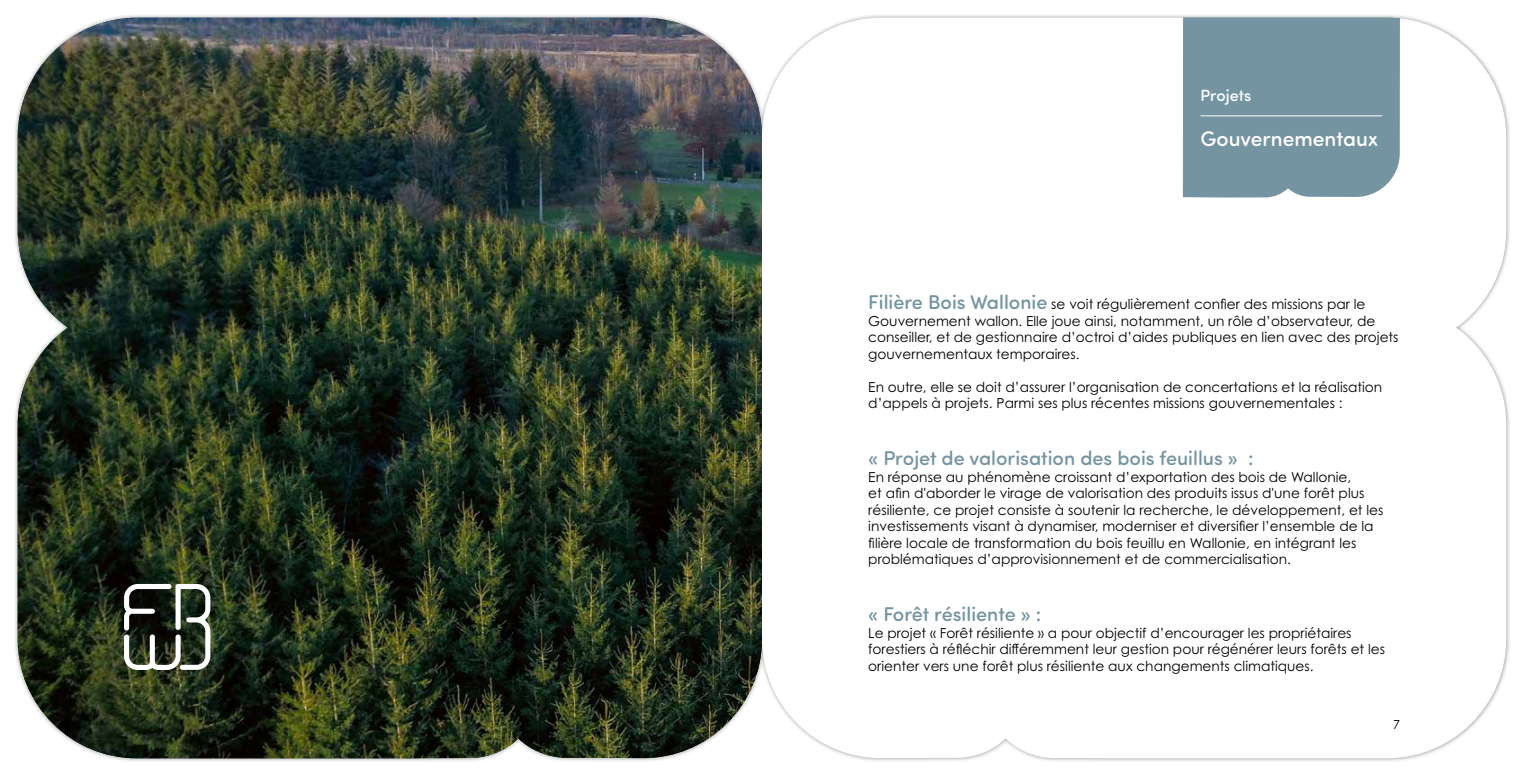
<style>
.page{position:relative;width:1524px;height:776px;background:#fff}
.page>*{position:absolute;margin:0;border:0;box-sizing:border-box;transform-origin:0 0}
.t1{font:500 21.25px "Sofia Pro Soft";color:#fff}
.t2{font:500 20px "Sofia Pro Soft";color:#7594a1}
.t3{font:500 16.25px "Sofia Pro Soft";color:#fff}
.t4{font:13.75px/16.5px "Century Gothic Pro";color:#000}
.t5{font:12.5px "Century Gothic Pro";color:#000}
.s1{font-family:"Sofia Pro Soft";font-weight:500;font-size:20px;color:#7594a1}
</style>
<div class="page">
<div style="left:0;top:0;width:1524px;height:776px;background:#000;opacity:.4"></div>
<p class="t3" style="left:1200px;top:83px;width:52px">Projets</p>
<h1 class="t1" style="left:1200px;top:123px;width:179px">Gouvernementaux</h1>
<p class="t4" style="left:868px;top:296px;width:532px"><span class="s1">Filière Bois Wallonie</span> se voit régulièrement confier des missions par le Gouvernement wallon. Elle joue ainsi, notamment, un rôle d’observateur, de conseiller, et de gestionnaire d’octroi d’aides publiques en lien avec des projets gouvernementaux temporaires.</p>
<p class="t4" style="left:868px;top:379px;width:515px">En outre, elle se doit d’assurer l’organisation de concertations et la réalisation d’appels à projets. Parmi ses plus récentes missions gouvernementales :</p>
<h2 class="t2" style="left:868px;top:444px;width:387px">« Projet de valorisation des bois feuillus » :</h2>
<p class="t4" style="left:868px;top:469px;width:517px">En réponse au phénomène croissant d’exportation des bois de Wallonie,<br>et afin d'aborder le virage de valorisation des produits issus d'une forêt plus résiliente, ce projet consiste à soutenir la recherche, le développement, et les investissements visant à dynamiser, moderniser et diversifier l’ensemble de la filière locale de transformation du bois feuillu en Wallonie, en intégrant les problématiques d’approvisionnement et de commercialisation.</p>
<h2 class="t2" style="left:868px;top:600px;width:174px">« Forêt résiliente » :</h2>
<p class="t4" style="left:868px;top:625px;width:518px">Le projet « Forêt résiliente » a pour objectif d’encourager les propriétaires forestiers à réfléchir différemment leur gestion pour régénérer leurs forêts et les orienter vers une forêt plus résiliente aux changements climatiques.</p>
<p class="t5" style="left:1393px;top:717px;width:8px">7</p>
</div>
